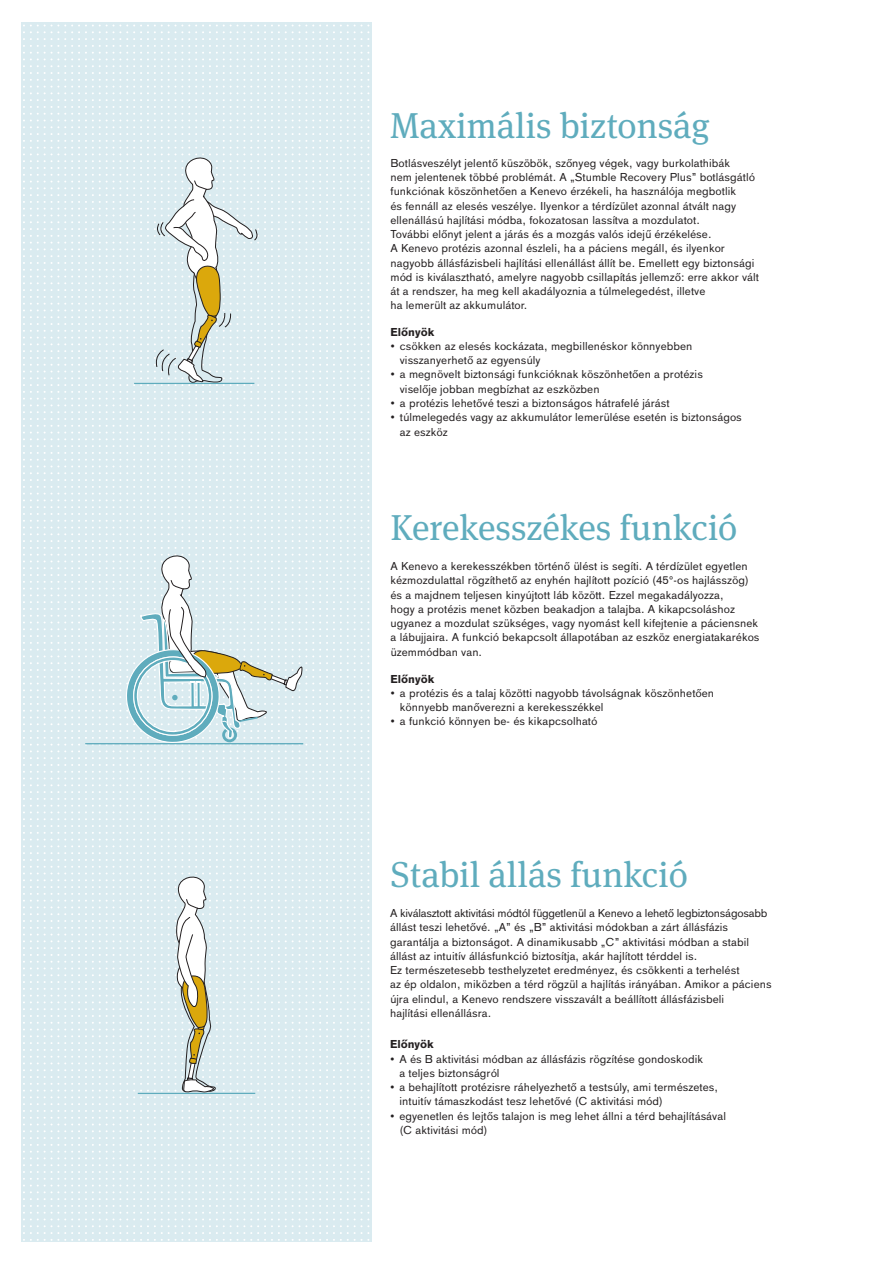
<style>
.page{position:relative;width:893px;height:1263px;background:#fff}
.page>*{position:absolute;margin:0;border:0;box-sizing:border-box;transform-origin:0 0}
.t1{font:36px "OBO Serif";color:#5facbd}
.t2{font:11.25px/14.2px "OBO Sans";letter-spacing:.005em;color:#231f20}
.t3{font:700 11.25px "OBO Sans";letter-spacing:.005em;color:#231f20}
</style>
<div class="page">
<svg style="left:21px;top:25px;width:351px;height:1216px;background:#dbeaee"></svg>
<h1 class="t1" style="left:390px;top:105px;width:321px">Maximális biztonság</h1>
<p class="t2" style="left:390px;top:156px;width:370px">Botlásveszélyt jelentő küszöbök, szőnyeg végek, vagy burkolathibák<br>nem jelentenek többé problémát. A „Stumble Recovery Plus” botlásgátló funkciónak köszönhetően a Kenevo érzékeli, ha használója megbotlik<br>és fennáll az elesés veszélye. Ilyenkor a térdízület azonnal átvált nagy ellenállású hajlítási módba, fokozatosan lassítva a mozdulatot.<br>További előnyt jelent a járás és a mozgás valós idejű érzékelése.<br>A Kenevo protézis azonnal észleli, ha a páciens megáll, és ilyenkor nagyobb állásfázisbeli hajlítási ellenállást állít be. Emellett egy biztonsági mód is kiválasztható, amelyre nagyobb csillapítás jellemző: erre akkor vált át a rendszer, ha meg kell akadályoznia a túlmelegedést, illetve<br>ha lemerült az akkumulátor.</p>
<p class="t3" style="left:390px;top:325px;width:45px">Előnyök</p>
<p class="t2" style="left:400px;top:339px;width:294px;text-indent:-9px">• csökken az elesés kockázata, megbillenéskor könnyebben visszanyerhető az egyensúly</p>
<p class="t2" style="left:400px;top:367px;width:305px;text-indent:-9px">• a megnövelt biztonsági funkcióknak köszönhetően a protézis viselője jobban megbízhat az eszközben</p>
<p class="t2" style="left:390px;top:396px;width:281px">• a protézis lehetővé teszi a biztonságos hátrafelé járást</p>
<p class="t2" style="left:400px;top:410px;width:343px;text-indent:-9px">• túlmelegedés vagy az akkumulátor lemerülése esetén is biztonságos az eszköz</p>
<h1 class="t1" style="left:390px;top:507px;width:348px">Kerekesszékes funkció</h1>
<p class="t2" style="left:390px;top:559px;width:371px">A Kenevo a kerekesszékben történő ülést is segíti. A térdízület egyetlen kézmozdulattal rögzíthető az enyhén hajlított pozíció (45°-os hajlásszög) és a majdnem teljesen kinyújtott láb között. Ezzel megakadályozza,<br>hogy a protézis menet közben beakadjon a talajba. A kikapcsoláshoz ugyanez a mozdulat szükséges, vagy nyomást kell kifejtenie a páciensnek a lábujjaira. A funkció bekapcsolt állapotában az eszköz energiatakarékos üzemmódban van.</p>
<p class="t3" style="left:390px;top:672px;width:45px">Előnyök</p>
<p class="t2" style="left:400px;top:686px;width:316px;text-indent:-9px">• a protézis és a talaj közötti nagyobb távolságnak köszönhetően könnyebb manőverezni a kerekesszékkel</p>
<p class="t2" style="left:390px;top:714px;width:208px">• a funkció könnyen be- és kikapcsolható</p>
<h1 class="t1" style="left:390px;top:853px;width:299px">Stabil állás funkció</h1>
<p class="t2" style="left:390px;top:906px;width:383px">A kiválasztott aktivitási módtól függetlenül a Kenevo a lehető legbiztonságosabb állást teszi lehetővé. „A” és „B” aktivitási módokban a zárt állásfázis garantálja a biztonságot. A dinamikusabb „C” aktivitási módban a stabil állást az intuitív állásfunkció biztosítja, akár hajlított térddel is.<br>Ez természetesebb testhelyzetet eredményez, és csökkenti a terhelést<br>az ép oldalon, miközben a térd rögzül a hajlítás irányában. Amikor a páciens újra elindul, a Kenevo rendszere visszavált a beállított állásfázisbeli<br>hajlítási ellenállásra.</p>
<p class="t3" style="left:390px;top:1038px;width:45px">Előnyök</p>
<p class="t2" style="left:399px;top:1051px;width:305px;text-indent:-9px">• A és B aktivitási módban az állásfázis rögzítése gondoskodik a teljes biztonságról</p>
<p class="t2" style="left:399px;top:1080px;width:320px;text-indent:-9px">• a behajlított protézisre ráhelyezhető a testsúly, ami természetes, intuitív támaszkodást tesz lehetővé (C aktivitási mód)</p>
<p class="t2" style="left:399px;top:1108px;width:328px;text-indent:-9px">• egyenetlen és lejtős talajon is meg lehet állni a térd behajlításával (C aktivitási mód)</p>
</div>
